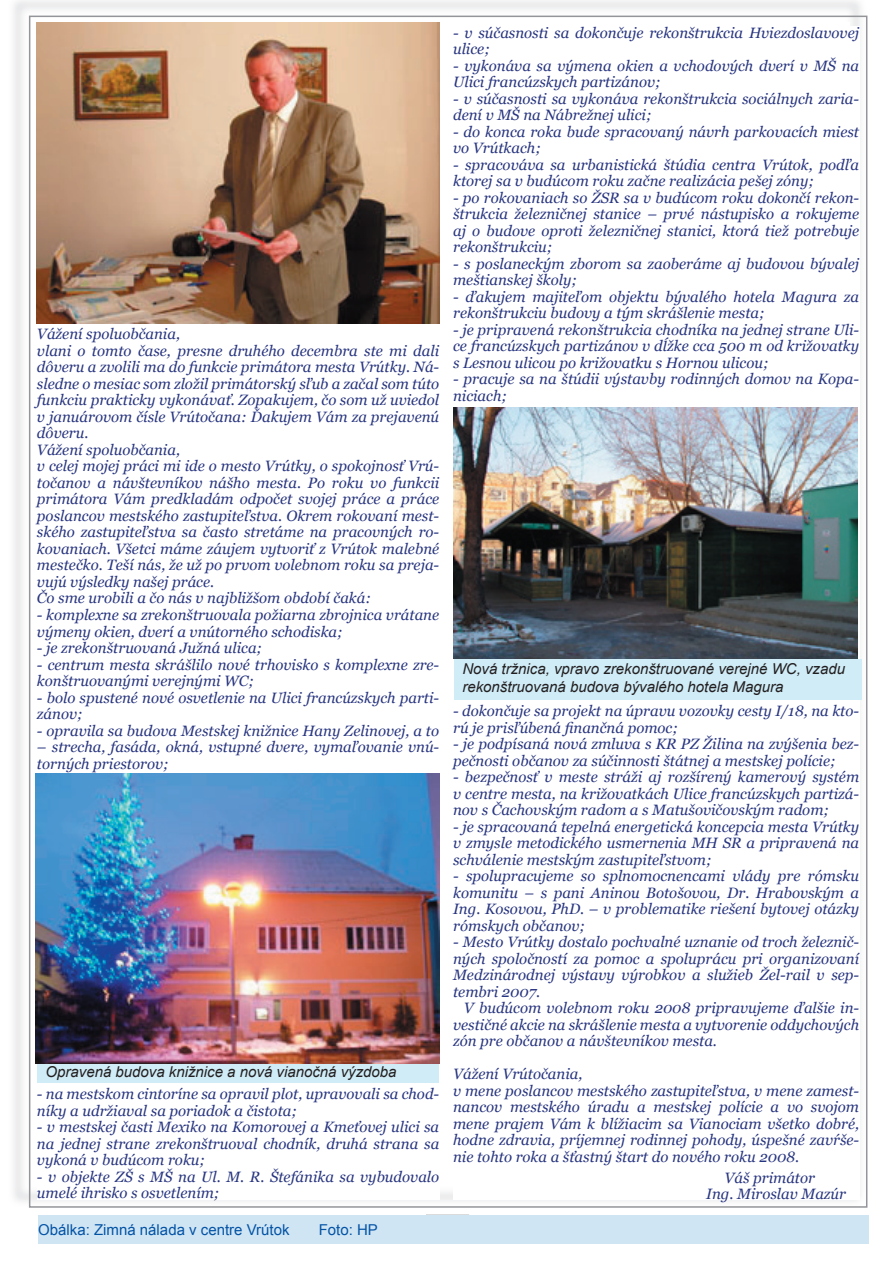
<style>
.page{position:relative;width:893px;height:1263px;background:#fff}
.page>*{position:absolute;margin:0;border:0;box-sizing:border-box;transform-origin:0 0}
.t1{font:italic 15px/16.5px "Georgia";color:#283580}
.t2{font:italic 15px/18px "Arial";color:#231f20}
.t3{font:15px "Arial";color:#0353a5}
</style>
<div class="page">
<img style="left:14px;top:1px;width:852px;height:1206px">
<div style="left:43px;top:23px;width:807px;height:41px;background:#fff"></div>
<div style="left:38px;top:1215px;width:831px;height:28px;background:#cfe5f4"></div>
<div style="left:37px;top:20px;width:402px;height:1179px;background:#fff"></div>
<div style="left:453px;top:27px;width:406px;height:1173px;background:#fff"></div>
<div style="left:37px;top:1062px;width:402px;height:21px;background:#cfecf7"></div>
<div style="left:454px;top:659px;width:407px;height:40px;background:#cfecf7"></div>
<img style="left:36px;top:22px;width:404px;height:302px">
<img style="left:36px;top:774px;width:403px;height:289px">
<img style="left:454px;top:407px;width:403px;height:251px">
<p class="t1" style="left:37px;top:326px;width:404px">Vážení spoluobčania,<br>vlani o tomto čase, presne druhého decembra ste mi dali dôveru a zvolili ma do funkcie primátora mesta Vrútky. Ná&shy;sledne o mesiac som zložil primátorský sľub a začal som túto funkciu prakticky vykonávať. Zopakujem, čo som už uviedol v januárovom čísle Vrútočana: Ďakujem Vám za prejavenú dôveru.<br>Vážení spoluobčania,<br>v celej mojej práci mi ide o mesto Vrútky, o spokojnosť Vrú&shy;točanov a návštevníkov nášho mesta. Po roku vo funkcii primátora Vám predkladám odpočet svojej práce a práce poslancov mestského zastupiteľstva. Okrem rokovaní mest&shy;ského zastupiteľstva sa často stretáme na pracovných ro&shy;kovaniach. Všetci máme záujem vytvoriť z Vrútok malebné mestečko. Teší nás, že už po prvom volebnom roku sa preja&shy;vujú výsledky našej práce.<br>Čo sme urobili a čo nás v najbližšom období čaká:</p>
<p class="t1" style="left:37px;top:606px;width:404px">- komplexne sa zrekonštruovala požiarna zbrojnica vrátane výmeny okien, dverí a vnútorného schodiska;</p>
<p class="t1" style="left:37px;top:639px;width:227px">- je zrekonštruovaná Južná ulica;</p>
<p class="t1" style="left:37px;top:656px;width:404px">- centrum mesta skrášlilo nové trhovisko s komplexne zre&shy;konštruovanými verejnými WC;</p>
<p class="t1" style="left:37px;top:689px;width:404px">- bolo spustené nové osvetlenie na Ulici francúzskych parti&shy;zánov;</p>
<p class="t1" style="left:37px;top:722px;width:404px">- opravila sa budova Mestskej knižnice Hany Zelinovej, a to</p>
<p class="t1" style="left:37px;top:738px;width:404px">– strecha, fasáda, okná, vstupné dvere, vymaľovanie vnú&shy;torných priestorov;</p>
<p class="t2" style="left:46px;top:1063px;width:353px">Opravená budova knižnice a nová vianočná výzdoba</p>
<p class="t1" style="left:37px;top:1086px;width:404px">- na mestskom cintoríne sa opravil plot, upravovali sa chod&shy;níky a udržiaval sa poriadok a čistota;</p>
<p class="t1" style="left:37px;top:1119px;width:404px;text-align:justify">- v mestskej časti Mexiko na Komorovej a Kmeťovej ulici sa na jednej strane zrekonštruoval chodník, druhá strana sa vykoná v budúcom roku;</p>
<p class="t1" style="left:37px;top:1168px;width:404px">- v objekte ZŠ s MŠ na Ul. M. R. Štefánika sa vybudovalo umelé ihrisko s osvetlením;</p>
<p class="t3" style="left:38px;top:1220px;width:253px">Obálka: Zimná nálada v centre Vrútok</p>
<p class="t3" style="left:319px;top:1220px;width:61px">Foto: HP</p>
<p class="t1" style="left:453px;top:24px;width:408px">- v súčasnosti sa dokončuje rekonštrukcia Hviezdoslavovej ulice;</p>
<p class="t1" style="left:453px;top:57px;width:408px">- vykonáva sa výmena okien a vchodových dverí v MŠ na<br>Ulici francúzskych partizánov;</p>
<p class="t1" style="left:453px;top:90px;width:408px">- v súčasnosti sa vykonáva rekonštrukcia sociálnych zaria&shy;dení v MŠ na Nábrežnej ulici;</p>
<p class="t1" style="left:453px;top:123px;width:408px">- do konca roka bude spracovaný návrh parkovacích miest vo Vrútkach;</p>
<p class="t1" style="left:453px;top:156px;width:408px">- spracováva sa urbanistická štúdia centra Vrútok, podľa ktorej sa v budúcom roku začne realizácia pešej zóny;</p>
<p class="t1" style="left:453px;top:189px;width:408px;text-align:justify">- po rokovaniach so ŽSR sa v budúcom roku dokončí rekon&shy;štrukcia železničnej stanice – prvé nástupisko a rokujeme aj o budove oproti železničnej stanici, ktorá tiež potrebuje rekonštrukciu;</p>
<p class="t1" style="left:453px;top:255px;width:408px">- s poslaneckým zborom sa zaoberáme aj budovou bývalej meštianskej školy;</p>
<p class="t1" style="left:453px;top:288px;width:408px">- ďakujem majiteľom objektu bývalého hotela Magura za rekonštrukciu budovy a tým skrášlenie mesta;</p>
<p class="t1" style="left:453px;top:321px;width:408px;text-align:justify">- je pripravená rekonštrukcia chodníka na jednej strane Uli&shy;ce francúzskych partizánov v dĺžke cca 500 m od križovatky s Lesnou ulicou po križovatku s Hornou ulicou;</p>
<p class="t1" style="left:453px;top:371px;width:408px">- pracuje sa na štúdii výstavby rodinných domov na Kopa&shy;niciach;</p>
<p class="t2" style="left:462px;top:660px;width:384px">Nová tržnica, vpravo zrekonštruované verejné WC, vzadu rekonštruovaná budova bývalého hotela Magura</p>
<p class="t1" style="left:453px;top:702px;width:408px">- dokončuje sa projekt na úpravu vozovky cesty I/18, na kto&shy;rú je prisľúbená finančná pomoc;</p>
<p class="t1" style="left:453px;top:735px;width:408px">- je podpísaná nová zmluva s KR PZ Žilina na zvýšenia bez&shy;pečnosti občanov za súčinnosti štátnej a mestskej polície;</p>
<p class="t1" style="left:453px;top:768px;width:408px;text-align:justify">- bezpečnosť v meste stráži aj rozšírený kamerový systém v centre mesta, na križovatkách Ulice francúzskych partizá&shy;nov s Čachovským radom a s Matušovičovským radom;</p>
<p class="t1" style="left:453px;top:818px;width:408px;text-align:justify">- je spracovaná tepelná energetická koncepcia mesta Vrútky v zmysle metodického usmernenia MH SR a pripravená na schválenie mestským zastupiteľstvom;</p>
<p class="t1" style="left:453px;top:867px;width:408px;text-align:justify">- spolupracujeme so splnomocnencami vlády pre rómsku komunitu – s pani Aninou Botošovou, Dr. Hrabovským a Ing. Kosovou, PhD. – v problematike riešení bytovej otázky rómskych občanov;</p>
<p class="t1" style="left:453px;top:933px;width:408px;text-align:justify">- Mesto Vrútky dostalo pochvalné uznanie od troch železnič&shy;ných spoločností za pomoc a spoluprácu pri organizovaní Medzinárodnej výstavy výrobkov a služieb Žel-rail v sep&shy;tembri 2007.</p>
<p class="t1" style="left:453px;top:999px;width:408px;text-align:justify;text-indent:11px">V budúcom volebnom roku 2008 pripravujeme ďalšie in&shy;vestičné akcie na skrášlenie mesta a vytvorenie oddychových zón pre občanov a návštevníkov mesta.</p>
<p class="t1" style="left:453px;top:1065px;width:408px">Vážení Vrútočania,<br>v mene poslancov mestského zastupiteľstva, v mene zamest&shy;nancov mestského úradu a mestskej polície a vo svojom mene prajem Vám k blížiacim sa Vianociam všetko dobré, hodne zdravia, príjemnej rodinnej pohody, úspešné zavŕše&shy;nie tohto roka a šťastný štart do nového roku 2008.</p>
<p class="t1" style="left:706px;top:1169px;width:142px;text-indent:18px">Váš primátor<br>Ing. Miroslav Mazúr</p>
</div>
